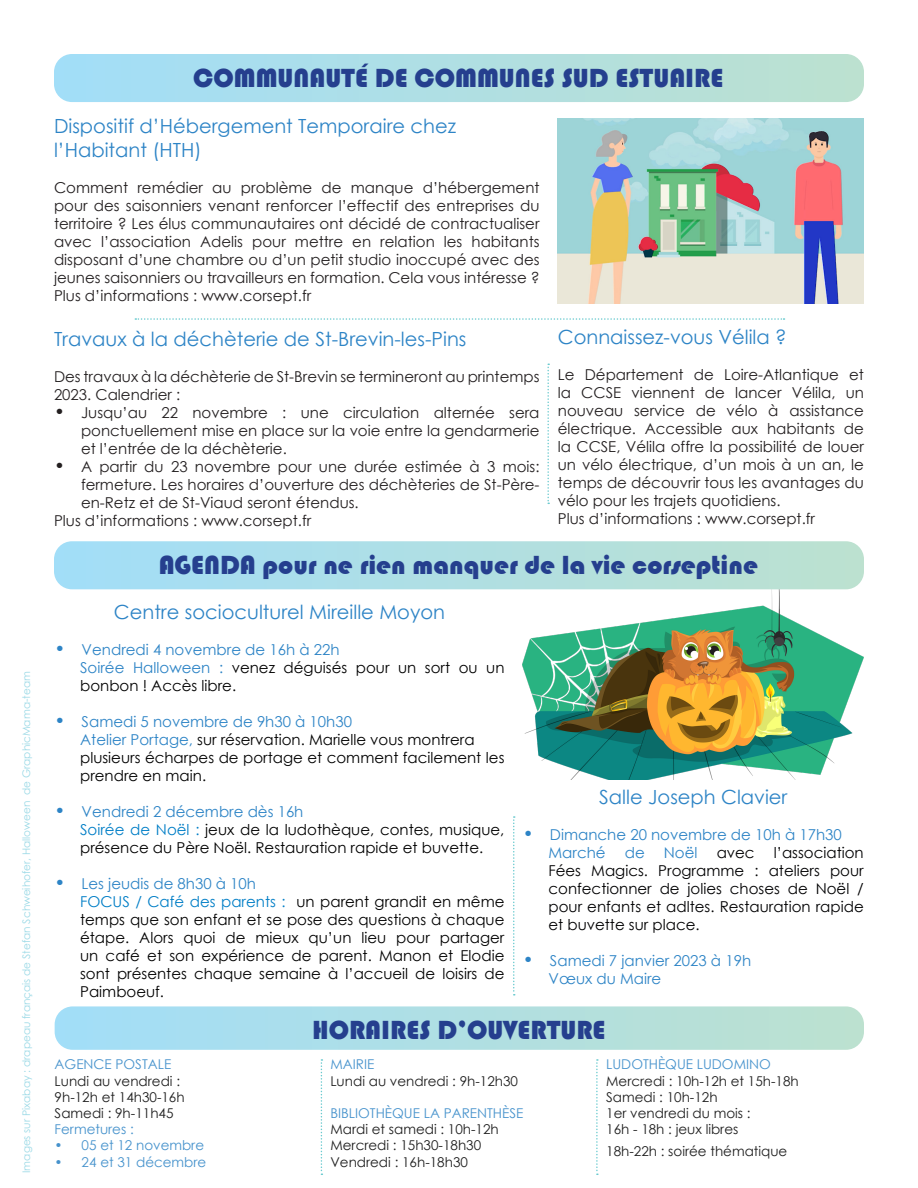
<style>
.page{position:relative;width:918px;height:1188px;background:#fff}
.page>*{position:absolute;margin:0;border:0;box-sizing:border-box;transform-origin:0 0}
.t1{font:27px "Bauhaus 93";color:#253f8e}
.t2{font:19.5px/23.4px "Century Gothic";color:#2d84c6}
.t3{font:15px/18px "Century Gothic";color:#231f20;text-align:justify}
.t4{font:15px/18px "Century Gothic";color:#000}
.t5{font:15px "Century Gothic";color:#2d84c6}
.t6{font:15px/18px "Century Gothic";color:#000002;text-align:justify}
.t7{font:13.5px/16.2px "Century Gothic";color:#000}
.t8{font:13.5px "Century Gothic";color:#2d84c6}
.t9{font:10.5px "Century Gothic";color:#9ad9e6}
.s1{font-size:18px}
.s2{color:#2d84c6}
.s3{color:#007ec6}
</style>
<div class="page">
<svg style="left:55px;top:1006px;width:809px;height:44px"></svg>
<svg style="left:547px;top:364px;width:2px;height:140px"></svg>
<svg style="left:54px;top:54px;width:810px;height:48px"></svg>
<svg style="left:135px;top:318px;width:650px;height:2px"></svg>
<svg style="left:513px;top:816px;width:2px;height:180px"></svg>
<svg style="left:596px;top:1059px;width:2px;height:116px"></svg>
<svg style="left:321px;top:1059px;width:1px;height:116px"></svg>
<img style="left:558px;top:119px;width:306px;height:185px">
<img style="left:523px;top:589px;width:341px;height:190px">
<svg style="left:54px;top:541px;width:810px;height:48px"></svg>
<p class="t9" style="left:19px;top:1173px;width:503px;rotate:-90deg">Images sur Pixabay : drapeau français de Stefan Schweihofer, Halloween de GraphicMama-team</p>
<p class="t1" style="left:193px;top:62px;width:532px">COMMUNAUTÉ DE COMMUNES SUD ESTUAIRE</p>
<p class="t2" style="left:54px;top:114px;width:404px">Dispositif d’Hébergement Temporaire chez l’Habitant (HTH)</p>
<p class="t3" style="left:54px;top:178px;width:487px">Comment remédier au problème de manque d’hébergement pour des saisonniers venant renforcer l’effectif des entreprises du territoire ? Les élus communautaires ont décidé de contractualiser avec l’association Adelis pour mettre en relation les habitants disposant d’une chambre ou d’un petit studio inoccupé avec des jeunes saisonniers ou travailleurs en formation. Cela vous intéresse ?</p>
<p class="t3" style="left:54px;top:286px;width:259px">Plus d’informations : www.corsept.fr</p>
<p class="t2" style="left:54px;top:327px;width:414px">Travaux à la déchèterie de St-Brevin-les-Pins</p>
<p class="t3" style="left:54px;top:367px;width:487px">Des travaux à la déchèterie de St-Brevin se termineront au printemps<br>2023. Calendrier :</p>
<p class="t3" style="left:81px;top:403px;width:460px;text-indent:-27px"><span class="s1">•</span> Jusqu’au 22 novembre : une circulation alternée sera ponctuellement mise en place sur la voie entre la gendarmerie et l’entrée de la déchèterie.</p>
<p class="t3" style="left:81px;top:457px;width:460px;text-indent:-27px"><span class="s1">•</span> A partir du 23 novembre pour une durée estimée à 3 mois: fermeture. Les horaires d’ouverture des déchèteries de St-Père&shy;en-Retz et de St-Viaud seront étendus.</p>
<p class="t3" style="left:54px;top:511px;width:259px">Plus d’informations : www.corsept.fr</p>
<p class="t2" style="left:558px;top:324px;width:230px">Connaissez-vous Vélila ?</p>
<p class="t3" style="left:558px;top:365px;width:308px">Le Département de Loire-Atlantique et la CCSE viennent de lancer Vélila, un nouveau service de vélo à assistance électrique. Accessible aux habitants de la CCSE, Vélila offre la possibilité de louer un vélo électrique, d’un mois à un an, le temps de découvrir tous les avantages du vélo pour les trajets quotidiens.</p>
<p class="t3" style="left:558px;top:509px;width:259px">Plus d’informations : www.corsept.fr</p>
<p class="t1" style="left:159px;top:550px;width:601px">AGENDA pour ne rien manquer de la vie corseptine</p>
<p class="t2" style="left:114px;top:600px;width:333px">Centre socioculturel Mireille Moyon</p>
<p class="t5" style="left:55px;top:639px;width:286px"><span class="s1">•</span> Vendredi 4 novembre de 16h à 22h</p>
<p class="t4" style="left:80px;top:658px;width:426px"><span class="s2">Soirée Halloween :</span> venez déguisés pour un sort ou un bonbon ! Accès libre.</p>
<p class="t5" style="left:55px;top:711px;width:299px"><span class="s1">•</span> Samedi 5 novembre de 9h30 à 10h30</p>
<p class="t4" style="left:80px;top:730px;width:426px"><span class="s2">Atelier Portage,</span> sur réservation. Marielle vous montrera plusieurs écharpes de portage et comment facilement les prendre en main.</p>
<p class="t5" style="left:55px;top:801px;width:250px"><span class="s1">•</span> Vendredi 2 décembre dès 16h</p>
<p class="t4" style="left:80px;top:820px;width:426px"><span class="s3">Soirée de Noël :</span> jeux de la ludothèque, contes, musique, présence du Père Noël. Restauration rapide et buvette.</p>
<p class="t5" style="left:55px;top:873px;width:203px"><span class="s1">•</span> Les jeudis de 8h30 à 10h</p>
<p class="t4" style="left:80px;top:892px;width:426px;text-align:justify"><span class="s3">FOCUS / Café des parents :</span> un parent grandit en même temps que son enfant et se pose des questions à chaque étape. Alors quoi de mieux qu’un lieu pour partager un café et son expérience de parent. Manon et Elodie sont présentes chaque semaine à l’accueil de loisirs de Paimboeuf.</p>
<p class="t2" style="left:599px;top:785px;width:190px">Salle Joseph Clavier</p>
<p class="t5" style="left:523px;top:824px;width:320px"><span class="s1">•</span> Dimanche 20 novembre de 10h à 17h30</p>
<p class="t5" style="left:549px;top:842px;width:59px">Marché</p>
<p class="t5" style="left:625px;top:842px;width:22px">de</p>
<p class="t5" style="left:664px;top:842px;width:35px">Noël</p>
<p class="t6" style="left:717px;top:843px;width:40px">avec</p>
<p class="t6" style="left:549px;top:843px;width:317px;text-indent:225px">l’association Fées Magics. Programme : ateliers pour confectionner de jolies choses de Noël / pour enfants et adltes. Restauration rapide et buvette sur place.</p>
<p class="t5" style="left:523px;top:950px;width:230px"><span class="s1">•</span> Samedi 7 janvier 2023 à 19h</p>
<p class="t5" style="left:549px;top:968px;width:114px">Vœux du Maire</p>
<p class="t8" style="left:55px;top:1055px;width:118px">AGENCE POSTALE</p>
<p class="t7" style="left:55px;top:1072px;width:132px">Lundi au vendredi :<br>9h-12h et 14h30-16h<br>Samedi : 9h-11h45</p>
<p class="t8" style="left:55px;top:1120px;width:81px">Fermetures :</p>
<p class="t8" style="left:55px;top:1136px;width:151px">• 05 et 12 novembre</p>
<p class="t8" style="left:55px;top:1152px;width:153px">• 24 et 31 décembre</p>
<p class="t1" style="left:312px;top:1015px;width:295px">HORAIRES D’OUVERTURE</p>
<p class="t8" style="left:330px;top:1055px;width:45px">MAIRIE</p>
<p class="t7" style="left:330px;top:1072px;width:189px">Lundi au vendredi : 9h-12h30</p>
<p class="t8" style="left:330px;top:1104px;width:194px">BIBLIOTHÈQUE LA PARENTHÈSE</p>
<p class="t7" style="left:330px;top:1121px;width:170px">Mardi et samedi : 10h-12h<br>Mercredi : 15h30-18h30<br>Vendredi : 16h-18h30</p>
<p class="t8" style="left:606px;top:1055px;width:166px">LUDOTHÈQUE LUDOMINO</p>
<p class="t7" style="left:606px;top:1072px;width:194px">Mercredi : 10h-12h et 15h-18h<br>Samedi : 10h-12h<br>1er vendredi du mois :<br>16h - 18h : jeux libres</p>
<p class="t7" style="left:606px;top:1143px;width:183px">18h-22h : soirée thématique</p>
</div>
